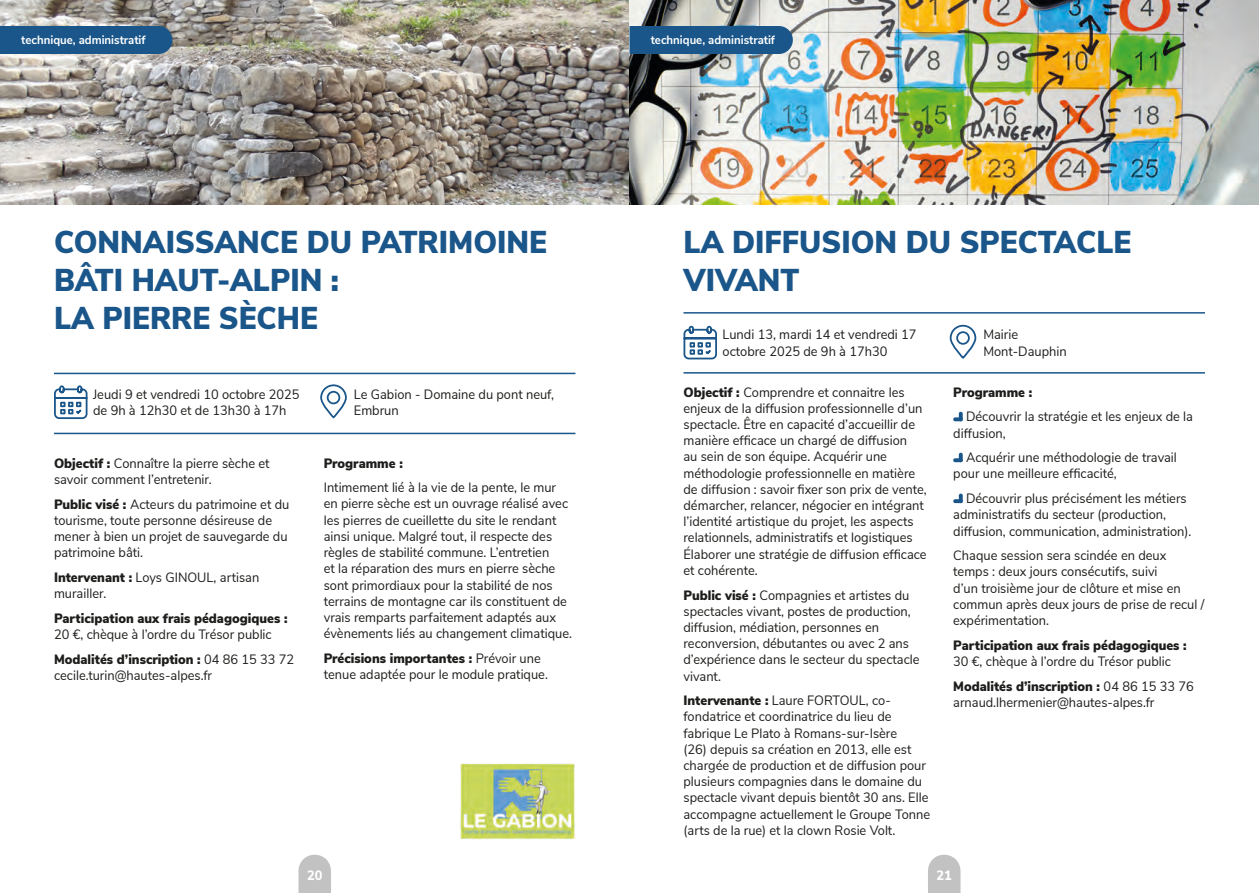
<style>
.page{position:relative;width:1259px;height:893px;background:#fff}
.page>*{position:absolute;margin:0;border:0;box-sizing:border-box;transform-origin:0 0}
.t1{font:900 31.5px/37.8px "Nunito Sans";color:#1a568a;scale:.95 1}
.t2{font:13.5px/16.2px "Nunito Sans";color:#1d1d1b;scale:.95 1}
.t3{font:900 13.5px "Nunito Sans";color:#1d1d1b;scale:.95 1}
.t4{font:800 13.5px "Nunito Sans";color:#fff;scale:.95 1}
.t5{font:700 12px "Nunito Sans";color:#fff;scale:.95 1}
.s1{font-weight:900}
</style>
<div class="page">
<svg style="left:298px;top:855px;width:33px;height:38px"></svg>
<svg style="left:928px;top:855px;width:32px;height:38px"></svg>
<svg style="left:54px;top:385px;width:34px;height:34px"></svg>
<div style="left:327px;top:391px;width:13px;height:13px;border:2px solid #1a568a;border-radius:50%"></div>
<div style="left:320px;top:384px;width:27px;height:34px;border:2px solid #1a568a;border-radius:12px"></div>
<img style="left:0;top:0;width:1259px;height:205px">
<svg style="left:953px;top:412px;width:9px;height:9px"></svg>
<svg style="left:953px;top:453px;width:9px;height:9px"></svg>
<svg style="left:953px;top:494px;width:9px;height:9px"></svg>
<hr style="left:54px;top:373px;width:521px;height:1px;background:#1a568a">
<hr style="left:54px;top:433px;width:521px;height:1px;background:#1a568a">
<img style="left:460px;top:763px;width:115px;height:76px">
<div style="left:0;top:26px;width:172px;height:28px;background:#1a568a"></div>
<svg style="left:683px;top:325px;width:34px;height:35px"></svg>
<div style="left:956px;top:331px;width:13px;height:14px;border:2px solid #1a568a;border-radius:50%"></div>
<div style="left:949px;top:325px;width:27px;height:34px;border:2px solid #1a568a;border-radius:12px"></div>
<hr style="left:683px;top:372px;width:522px;height:2px;background:#1a568a">
<div style="left:629px;top:26px;width:164px;height:28px;background:#1a568a"></div>
<hr style="left:683px;top:312px;width:522px;height:2px;background:#1a568a">
<p class="t5" style="left:21px;top:31px;width:132px">technique, administratif</p>
<p class="t5" style="left:651px;top:31px;width:132px">technique, administratif</p>
<h1 class="t1" style="left:54px;top:222px;width:520px">CONNAISSANCE DU PATRIMOINE<br>BÂTI HAUT-ALPIN :<br>LA PIERRE SÈCHE</h1>
<h1 class="t1" style="left:683px;top:222px;width:473px">LA DIFFUSION DU SPECTACLE<br>VIVANT</h1>
<p class="t2" style="left:722px;top:326px;width:206px">Lundi 13, mardi 14 et vendredi 17 octobre 2025 de 9h à 17h30</p>
<p class="t2" style="left:983px;top:326px;width:89px">Mairie<br>Mont-Dauphin</p>
<p class="t2" style="left:93px;top:385px;width:219px">Jeudi 9 et vendredi 10 octobre 2025 de 9h à 12h30 et de 13h30 à 17h</p>
<p class="t2" style="left:354px;top:385px;width:212px">Le Gabion - Domaine du pont neuf,<br>Embrun</p>
<p class="t2" style="left:683px;top:383px;width:258px"><span class="s1">Objectif :</span> Comprendre et connaitre les enjeux de la diffusion professionnelle d’un spectacle. Être en capacité d’accueillir de manière efficace un chargé de diffusion<br>au sein de son équipe. Acquérir une méthodologie professionnelle en matière de diffusion : savoir fixer son prix de vente, démarcher, relancer, négocier en intégrant l’identité artistique du projet, les aspects relationnels, administratifs et logistiques Élaborer une stratégie de diffusion efficace et cohérente.</p>
<p class="t2" style="left:683px;top:586px;width:250px"><span class="s1">Public visé :</span> Compagnies et artistes du spectacles vivant, postes de production, diffusion, médiation, personnes en reconversion, débutantes ou avec 2 ans d’expérience dans le secteur du spectacle vivant.</p>
<p class="t2" style="left:683px;top:692px;width:261px"><span class="s1">Intervenante :</span> Laure FORTOUL, co&shy;fondatrice et coordinatrice du lieu de fabrique Le Plato à Romans-sur-Isère<br>(26) depuis sa création en 2013, elle est chargée de production et de diffusion pour plusieurs compagnies dans le domaine du spectacle vivant depuis bientôt 30 ans. Elle accompagne actuellement le Groupe Tonne (arts de la rue) et la clown Rosie Volt.</p>
<p class="t2" style="left:54px;top:454px;width:228px"><span class="s1">Objectif :</span> Connaître la pierre sèche et savoir comment l’entretenir.</p>
<p class="t2" style="left:54px;top:495px;width:249px"><span class="s1">Public visé :</span> Acteurs du patrimoine et du tourisme, toute personne désireuse de mener à bien un projet de sauvegarde du patrimoine bâti.</p>
<p class="t2" style="left:54px;top:568px;width:218px"><span class="s1">Intervenant :</span> Loys GINOUL, artisan murailler.</p>
<p class="t3" style="left:54px;top:608px;width:247px">Participation aux frais pédagogiques :</p>
<p class="t2" style="left:54px;top:621px;width:254px;line-height:24.8px">20 €, chèque à l’ordre du Trésor public<br><span class="s1">Modalités d’inscription :</span> 04 86 15 33 72</p>
<p class="t2" style="left:54px;top:666px;width:168px">cecile.turin@hautes-alpes.fr</p>
<p class="t3" style="left:324px;top:453px;width:85px">Programme :</p>
<p class="t2" style="left:324px;top:479px;width:263px">Intimement lié à la vie de la pente, le mur en pierre sèche est un ouvrage réalisé avec les pierres de cueillette du site le rendant ainsi unique. Malgré tout, il respecte des règles de stabilité commune. L’entretien<br>et la réparation des murs en pierre sèche sont primordiaux pour la stabilité de nos terrains de montagne car ils constituent de vrais remparts parfaitement adaptés aux évènements liés au changement climatique.</p>
<p class="t2" style="left:324px;top:649px;width:237px"><span class="s1">Précisions importantes :</span> Prévoir une tenue adaptée pour le module pratique.</p>
<p class="t3" style="left:953px;top:382px;width:85px">Programme :</p>
<p class="t2" style="left:953px;top:408px;width:254px;text-indent:13px">Découvrir la stratégie et les enjeux de la diffusion,</p>
<p class="t2" style="left:953px;top:449px;width:237px;text-indent:13px">Acquérir une méthodologie de travail pour une meilleure efficacité,</p>
<p class="t2" style="left:953px;top:489px;width:252px;text-indent:13px">Découvrir plus précisément les métiers administratifs du secteur (production, diffusion, communication, administration).</p>
<p class="t2" style="left:953px;top:547px;width:266px">Chaque session sera scindée en deux temps : deux jours consécutifs, suivi<br>d’un troisième jour de clôture et mise en commun après deux jours de prise de recul / expérimentation.</p>
<p class="t3" style="left:953px;top:635px;width:247px">Participation aux frais pédagogiques :</p>
<p class="t2" style="left:953px;top:648px;width:255px;line-height:24.8px">30 €, chèque à l’ordre du Trésor public<br><span class="s1">Modalités d’inscription :</span> 04 86 15 33 76</p>
<p class="t2" style="left:953px;top:693px;width:213px">arnaud.lhermenier@hautes-alpes.fr</p>
<p class="t4" style="left:307px;top:865px;width:18px">20</p>
<p class="t4" style="left:936px;top:865px;width:18px">21</p>
</div>
